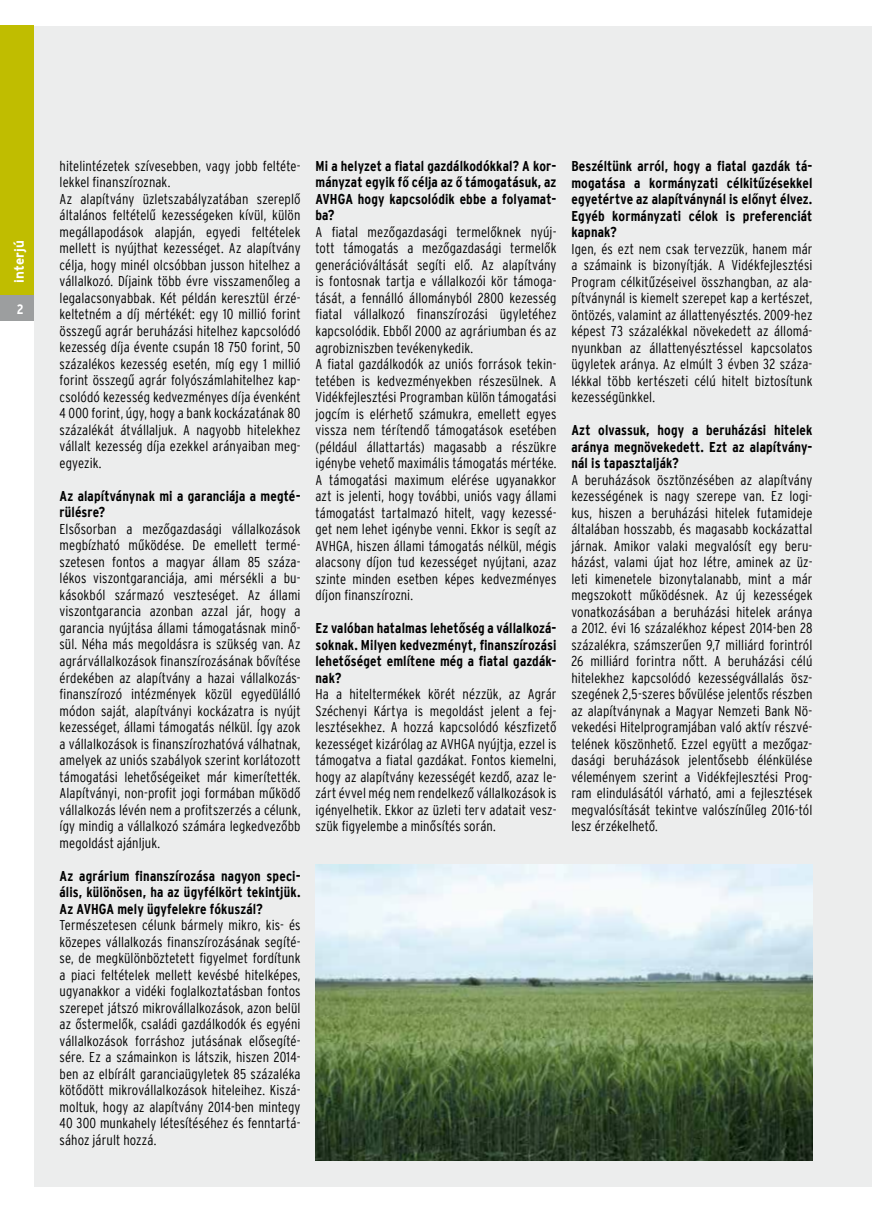
<style>
.page{position:relative;width:872px;height:1212px;background:#fff}
.page>*{position:absolute;margin:0;border:0;box-sizing:border-box;transform-origin:0 0}
.t1{font:14.25px/16.5px "Interstate Light Condensed HU";letter-spacing:.005em;color:#000;text-align:justify}
.t2{font:14.25px/16.5px "Interstate Bold Condensed HU";letter-spacing:.01em;color:#000;text-align:justify}
.t3{font:13.5px "Interstate Bold HU";letter-spacing:.01em;color:#fff}
.t4{font:13.5px "Interstate Bold Condensed HU";color:#fff}
</style>
<div class="page">
<div style="left:34px;top:26px;width:838px;height:1160px;background:#eceded"></div>
<div style="left:0;top:26px;width:34px;height:270px;background:#c0bd00"></div>
<div style="left:0;top:296px;width:34px;height:25px;background:#9c9e9f"></div>
<img style="left:315px;top:864px;width:497px;height:297px">
<p class="t3" style="left:12px;top:283px;width:44px;rotate:-90deg">interjú</p>
<p class="t4" style="left:17px;top:301px;width:9px">2</p>
<p class="t1" style="left:60px;top:157px;width:242px;text-align:left">hitelintézetek szívesebben, vagy jobb feltéte&shy;lekkel finanszíroznak.<br>Az alapítvány üzletszabályzatában szereplő általános feltételű kezességeken kívül, külön megállapodások alapján, egyedi feltételek mellett is nyújthat kezességet. Az alapítvány célja, hogy minél olcsóbban jusson hitelhez a vállalkozó. Díjaink több évre visszamenőleg a legalacsonyabbak. Két példán keresztül érzé&shy;keltetném a díj mértékét: egy 10 millió forint összegű agrár beruházási hitelhez kapcsolódó kezesség díja évente csupán 18 750 forint, 50 százalékos kezesség esetén, míg egy 1 millió forint összegű agrár folyószámlahitelhez kap&shy;csolódó kezesség kedvezményes díja évenként 4 000 forint, úgy, hogy a bank kockázatának 80 százalékát átvállaljuk. A nagyobb hitelekhez vállalt kezesség díja ezekkel arányaiban meg&shy;egyezik.</p>
<p class="t2" style="left:60px;top:488px;width:242px">Az alapítványnak mi a garanciája a megté&shy;rülésre?</p>
<p class="t1" style="left:60px;top:520px;width:242px">Elsősorban a mezőgazdasági vállalkozások megbízható működése. De emellett termé&shy;szetesen fontos a magyar állam 85 száza&shy;lékos viszontgaranciája, ami mérsékli a bu&shy;kásokból származó veszteséget. Az állami viszontgarancia azonban azzal jár, hogy a garancia nyújtása állami támogatásnak minő&shy;sül. Néha más megoldásra is szükség van. Az agrárvállalkozások finanszírozásának bővítése érdekében az alapítvány a hazai vállalkozás&shy;finanszírozó intézmények közül egyedülálló módon saját, alapítványi kockázatra is nyújt kezességet, állami támogatás nélkül. Így azok a vállalkozások is finanszírozhatóvá válhatnak, amelyek az uniós szabályok szerint korlátozott támogatási lehetőségeiket már kimerítették.<br>Alapítványi, non-profit jogi formában működő vállalkozás lévén nem a profitszerzés a célunk, így mindig a vállalkozó számára legkedvezőbb megoldást ajánljuk.</p>
<p class="t2" style="left:60px;top:867px;width:242px">Az agrárium finanszírozása nagyon speci&shy;ális, különösen, ha az ügyfélkört tekintjük.<br>Az AVHGA mely ügyfelekre fókuszál?</p>
<p class="t1" style="left:60px;top:917px;width:242px">Természetesen célunk bármely mikro, kis- és közepes vállalkozás finanszírozásának segíté&shy;se, de megkülönböztetett figyelmet fordítunk a piaci feltételek mellett kevésbé hitelképes, ugyanakkor a vidéki foglalkoztatásban fontos szerepet játszó mikrovállalkozások, azon belül az őstermelők, családi gazdálkodók és egyéni vállalkozások forráshoz jutásának elősegíté&shy;sére. Ez a számainkon is látszik, hiszen 2014- ben az elbírált garanciaügyletek 85 százaléka kötődött mikrovállalkozások hiteleihez. Kiszá&shy;moltuk, hogy az alapítvány 2014-ben mintegy 40 300 munkahely létesítéséhez és fenntartá&shy;sához járult hozzá.</p>
<p class="t2" style="left:315px;top:158px;width:242px">Mi a helyzet a fiatal gazdálkodókkal? A kor&shy;mányzat egyik fő célja az ő támogatásuk, az AVHGA hogy kapcsolódik ebbe a folyamat&shy;ba?</p>
<p class="t1" style="left:315px;top:224px;width:242px;text-align:left">A fiatal mezőgazdasági termelőknek nyúj&shy;tott támogatás a mezőgazdasági termelők generációváltását segíti elő. Az alapítvány is fontosnak tartja e vállalkozói kör támoga&shy;tását, a fennálló állományból 2800 kezesség fiatal vállalkozó finanszírozási ügyletéhez kapcsolódik. Ebből 2000 az agráriumban és az agrobizniszben tevékenykedik.<br>A fiatal gazdálkodók az uniós források tekin&shy;tetében is kedvezményekben részesülnek. A Vidékfejlesztési Programban külön támogatási jogcím is elérhető számukra, emellett egyes vissza nem térítendő támogatások esetében (például állattartás) magasabb a részükre igénybe vehető maximális támogatás mértéke.<br>A támogatási maximum elérése ugyanakkor azt is jelenti, hogy további, uniós vagy állami támogatást tartalmazó hitelt, vagy kezessé&shy;get nem lehet igénybe venni. Ekkor is segít az AVHGA, hiszen állami támogatás nélkül, mégis alacsony díjon tud kezességet nyújtani, azaz szinte minden esetben képes kedvezményes díjon finanszírozni.</p>
<p class="t2" style="left:315px;top:620px;width:242px">Ez valóban hatalmas lehetőség a vállalkozá&shy;soknak. Milyen kedvezményt, finanszírozási lehetőséget említene még a fiatal gazdák&shy;nak?</p>
<p class="t1" style="left:315px;top:686px;width:242px">Ha a hiteltermékek körét nézzük, az Agrár Széchenyi Kártya is megoldást jelent a fej&shy;lesztésekhez. A hozzá kapcsolódó készfizető kezességet kizárólag az AVHGA nyújtja, ezzel is támogatva a fiatal gazdákat. Fontos kiemelni, hogy az alapítvány kezességét kezdő, azaz le&shy;zárt évvel még nem rendelkező vállalkozások is igényelhetik. Ekkor az üzleti terv adatait ves - szük figyelembe a minősítés során.</p>
<p class="t2" style="left:571px;top:158px;width:242px">Beszéltünk arról, hogy a fiatal gazdák tá&shy;mogatása a kormányzati célkitűzésekkel egyetértve az alapítványnál is előnyt élvez.<br>Egyéb kormányzati célok is preferenciát kapnak?</p>
<p class="t1" style="left:571px;top:240px;width:242px">Igen, és ezt nem csak tervezzük, hanem már a számaink is bizonyítják. A Vidékfejlesztési Program célkitűzéseivel összhangban, az ala&shy;pítványnál is kiemelt szerepet kap a kertészet, öntözés, valamint az állattenyésztés. 2009-hez képest 73 százalékkal növekedett az állomá&shy;nyunkban az állattenyésztéssel kapcsolatos ügyletek aránya. Az elmúlt 3 évben 32 száza&shy;lékkal több kertészeti célú hitelt biztosítunk kezességünkkel.</p>
<p class="t2" style="left:571px;top:422px;width:242px">Azt olvassuk, hogy a beruházási hitelek aránya megnövekedett. Ezt az alapítvány&shy;nál is tapasztalják?</p>
<p class="t1" style="left:571px;top:471px;width:242px">A beruházások ösztönzésében az alapítvány kezességének is nagy szerepe van. Ez logi&shy;kus, hiszen a beruházási hitelek futamideje általában hosszabb, és magasabb kockázattal járnak. Amikor valaki megvalósít egy beru&shy;házást, valami újat hoz létre, aminek az üz&shy;leti kimenetele bizonytalanabb, mint a már megszokott működésnek. Az új kezességek vonatkozásában a beruházási hitelek aránya a 2012. évi 16 százalékhoz képest 2014-ben 28 százalékra, számszerűen 9,7 milliárd forintról 26 milliárd forintra nőtt. A beruházási célú hitelekhez kapcsolódó kezességvállalás ös - szegének 2,5-szeres bővülése jelentős részben az alapítványnak a Magyar Nemzeti Bank Nö&shy;vekedési Hitelprogramjában való aktív részvé&shy;telének köszönhető. Ezzel együtt a mezőgaz&shy;dasági beruházások jelentősebb élénkülése véleményem szerint a Vidékfejlesztési Prog&shy;ram elindulásától várható, ami a fejlesztések megvalósítását tekintve valószínűleg 2016-tól lesz érzékelhető.</p>
</div>
